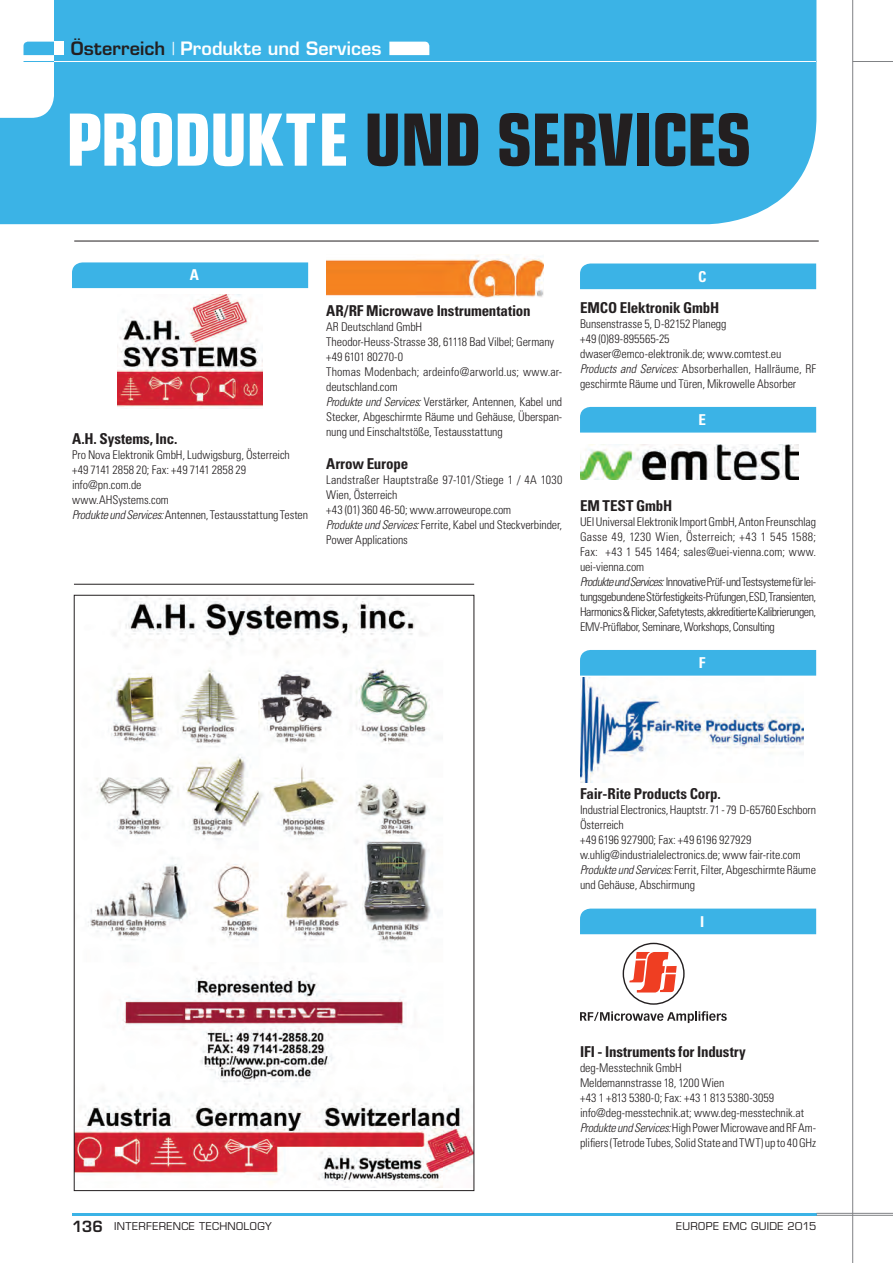
<style>
.page{position:relative;width:893px;height:1263px;background:#fff}
.page>*{position:absolute;margin:0;border:0;box-sizing:border-box;transform-origin:0 0}
.t1{font:700 condensed 72px "Eurostile LT Std";letter-spacing:-.02em;color:#231f20}
.Section_head{font:600 18px "Eurostile LT Std";color:#fff}
.BG_Listing{font:700 condensed 15px "Univers LT Std";letter-spacing:-.01em;color:#231f20}
.t2{font:700 condensed 15px "Univers LT Std";color:#fff}
.BG_Listing-2{font:300 condensed 12px/15px "Univers LT Std";letter-spacing:-.005em;color:#231f20}
.Page{font:10.5px "Eurostile LT Std";letter-spacing:.035em;color:#231f20}
.s1{color:#231f20}
.s2{font-weight:400;font-stretch:condensed}
.s3{color:#fff}
.s4{font-style:italic}
.s5{font-weight:600;font-size:15px}
</style>
<div class="page">
<hr style="left:72px;top:1213px;width:744px;height:2px;background:#3bb3e6">
<hr style="left:816px;top:1213px;width:77px;height:1px;background:#808285">
<hr style="left:816px;top:1215px;width:77px;height:1px;background:#808285">
<hr style="left:852px;top:0;width:1px;height:1263px;background:#808285">
<hr style="left:853px;top:61px;width:40px;height:1px;background:#808285">
<div style="left:72px;top:262px;width:236px;height:26px;background:#3bb3e6"></div>
<img style="left:118px;top:294px;width:145px;height:113px">
<img style="left:326px;top:255px;width:217px;height:43px">
<div style="left:580px;top:263px;width:236px;height:26px;background:#3bb3e6"></div>
<div style="left:580px;top:407px;width:236px;height:26px;background:#3bb3e6"></div>
<div style="left:580px;top:650px;width:236px;height:26px;background:#3bb3e6"></div>
<img style="left:580px;top:677px;width:224px;height:105px">
<div style="left:580px;top:908px;width:236px;height:26px;background:#3bb3e6"></div>
<svg style="left:623px;top:943px;width:62px;height:62px"></svg>
<svg style="left:580px;top:1011px;width:147px;height:12px"></svg>
<div style="left:0;top:0;width:816px;height:224px;background:#3bb3e6"></div>
<div style="left:54px;top:42px;width:9px;height:13px;background:#fff"></div>
<hr style="left:54px;top:61px;width:762px;height:1px;background:#fff">
<svg style="left:0;top:0;width:54px;height:118px"></svg>
<hr style="left:74px;top:241px;width:745px;height:1px;background:#231f20">
<svg style="left:389px;top:42px;width:40px;height:13px"></svg>
<img style="left:76px;top:597px;width:396px;height:590px">
<img style="left:580px;top:444px;width:218px;height:35px">
<hr style="left:74px;top:584px;width:400px;height:1px;background:#231f20">
<p class="Section_head" style="left:71px;top:37px;width:312px"><span class="s1">Österreich</span> <span class="s2">|</span> Produkte und Services</p>
<p class="t1" style="left:66px;top:96px;width:687px"><span class="s3">PRODUKTE</span> UND SERVICES</p>
<p class="t2" style="left:190px;top:266px;width:11px">A</p>
<p class="BG_Listing" style="left:72px;top:430px;width:107px">A.H. Systems, Inc.</p>
<p class="BG_Listing-2" style="left:72px;top:447px;width:219px">Pro Nova Elektronik GmbH, Ludwigsburg, Österreich</p>
<p class="BG_Listing-2" style="left:72px;top:462px;width:176px">+49 7141 2858 20; Fax: +49 7141 2858 29</p>
<p class="BG_Listing-2" style="left:72px;top:477px;width:71px">info@pn.com.de</p>
<p class="BG_Listing-2" style="left:72px;top:492px;width:98px">www.AHSystems.com</p>
<p class="BG_Listing-2" style="left:72px;top:507px;width:238px"><span class="s4">Produkte und Services:</span>Antennen, Testausstattung Testen</p>
<p class="BG_Listing" style="left:326px;top:301px;width:206px">AR/RF Microwave Instrumentation</p>
<p class="BG_Listing-2" style="left:326px;top:319px;width:98px">AR Deutschland GmbH</p>
<p class="BG_Listing-2" style="left:326px;top:334px;width:230px">Theodor-Heuss-Strasse 38, 61118 Bad Vilbel; Germany</p>
<p class="BG_Listing-2" style="left:326px;top:349px;width:78px">+49 6101 80270-0</p>
<p class="BG_Listing-2" style="left:326px;top:364px;width:238px">Thomas Modenbach; ardeinfo@arworld.us; www.ar&shy;deutschland.com</p>
<p class="BG_Listing-2" style="left:326px;top:394px;width:238px;text-align:justify"><span class="s4">Produkte und Services:</span> Verstärker, Antennen, Kabel und Stecker, Abgeschirmte Räume und Gehäuse, Überspan&shy;nung und Einschaltstöße, Testausstattung</p>
<p class="BG_Listing" style="left:326px;top:454px;width:84px">Arrow Europe</p>
<p class="BG_Listing-2" style="left:326px;top:472px;width:238px">Landstraßer Hauptstraße 97-101/Stiege 1 / 4A 1030<br>Wien, Österreich</p>
<p class="BG_Listing-2" style="left:326px;top:502px;width:187px">+43 (01) 360 46-50; www.arroweurope.com</p>
<p class="BG_Listing-2" style="left:326px;top:517px;width:238px"><span class="s4">Produkte und Services:</span> Ferrite, Kabel und Steckverbinder,<br>Power Applications</p>
<p class="t2" style="left:698px;top:267px;width:10px">C</p>
<p class="BG_Listing" style="left:580px;top:298px;width:141px">EMCO Elektronik GmbH</p>
<p class="BG_Listing-2" style="left:580px;top:316px;width:148px">Bunsenstrasse 5, D-82152 Planegg</p>
<p class="BG_Listing-2" style="left:580px;top:331px;width:91px">+49 (0)89-895565-25</p>
<p class="BG_Listing-2" style="left:580px;top:346px;width:203px">dwaser@emco-elektronik.de; www.comtest.eu</p>
<p class="BG_Listing-2" style="left:580px;top:361px;width:238px"><span class="s4">Products and Services:</span> Absorberhallen, Hallräume, RF geschirmte Räume und Türen, Mikrowelle Absorber</p>
<p class="t2" style="left:698px;top:410px;width:9px">E</p>
<p class="BG_Listing" style="left:580px;top:496px;width:94px">EM TEST GmbH</p>
<p class="BG_Listing-2" style="left:580px;top:514px;width:238px;text-align:justify">UEI Universal Elektronik Import GmbH, Anton Freunschlag Gasse 49, 1230 Wien, Österreich; +43 1 545 1588; Fax: +43 1 545 1464; sales@uei-vienna.com; www. uei-vienna.com</p>
<p class="BG_Listing-2" style="left:580px;top:574px;width:238px;text-align:justify"><span class="s4">Produkte und Services:</span> Innovative Prüf- und Testsysteme für lei&shy;tungsgebundene Störfestigkeits-Prüfungen, ESD, Transienten, Harmonics &amp; Flicker, Safetytests, akkreditierte Kalibrierungen, EMV-Prüflabor, Seminare, Workshops, Consulting</p>
<p class="t2" style="left:699px;top:653px;width:8px">F</p>
<p class="BG_Listing" style="left:580px;top:784px;width:142px">Fair-Rite Products Corp.</p>
<p class="BG_Listing-2" style="left:580px;top:802px;width:238px">Industrial Electronics, Hauptstr. 71 - 79 D-65760 Eschborn<br>Österreich</p>
<p class="BG_Listing-2" style="left:580px;top:832px;width:173px">+49 6196 927900; Fax: +49 6196 927929</p>
<p class="BG_Listing-2" style="left:580px;top:847px;width:222px">w.uhlig@industrialelectronics.de; www fair-rite.com</p>
<p class="BG_Listing-2" style="left:580px;top:862px;width:238px"><span class="s4">Produkte und Services:</span>Ferrit, Filter, Abgeschirmte Räume und Gehäuse, Abschirmung</p>
<p class="t2" style="left:700px;top:912px;width:6px">I</p>
<p class="BG_Listing" style="left:580px;top:1042px;width:167px">IFI - Instruments for Industry</p>
<p class="BG_Listing-2" style="left:580px;top:1060px;width:103px">deg-Messtechnik GmbH</p>
<p class="BG_Listing-2" style="left:580px;top:1075px;width:146px">Meldemannstrasse 18, 1200 Wien</p>
<p class="BG_Listing-2" style="left:580px;top:1090px;width:196px">+43 1 +813 5380-0; Fax: +43 1 813 5380-3059</p>
<p class="BG_Listing-2" style="left:580px;top:1105px;width:225px">info@deg-messtechnik.at; www.deg-messtechnik.at</p>
<p class="BG_Listing-2" style="left:580px;top:1120px;width:238px"><span class="s4">Produkte und Services:</span>High Power Microwave and RF Am&shy;plifiers (Tetrode Tubes, Solid State and TWT) up to 40 GHz</p>
<p class="Page" style="left:72px;top:1220px;width:201px"><span class="s5">136</span> INTERFERENCE TECHNOLOGY</p>
<p class="Page" style="left:676px;top:1220px;width:142px">EUROPE EMC GUIDE 2015</p>
</div>
